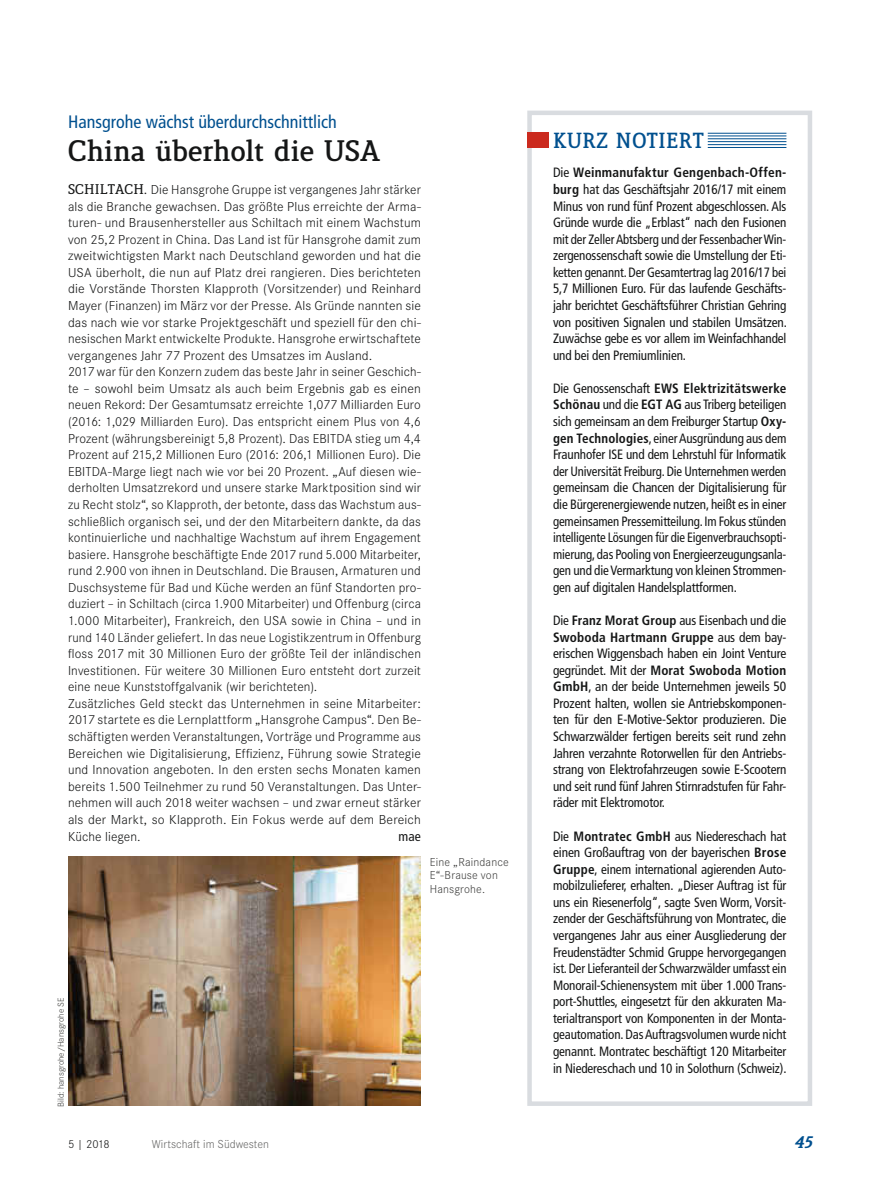
<style>
.page{position:relative;width:893px;height:1191px;background:#fff}
.page>*{position:absolute;margin:0;border:0;box-sizing:border-box;transform-origin:0 0}
.t1{font:800 28.5px "Lenga";color:#151616}
.t2{font:800 21px "Lenga";letter-spacing:.02em;color:#00508f}
.t3{font:condensed 18px "Frutiger";color:#00508f}
.t4{font:italic 900 16.5px "Lenga";color:#00508f}
.t5{font:300 13.5px/16.5px "Corporate S";letter-spacing:.01em;color:#151616}
.t6{font:condensed 13.5px/16.5px "Frutiger";letter-spacing:-.01em;color:#151616;text-align:justify}
.t7{font:300 12px/13.5px "Corporate S";letter-spacing:.015em;color:#40403f}
.t8{font:300 12px "Corporate S";color:#686867}
.t9{font:300 12px "Corporate S";color:#151616}
.t10{font:300 9px "Corporate S";color:#40403f}
.s1{font-family:"Lenga";font-weight:700}
.s2{font-weight:700}
</style>
<div class="page">
<hr style="left:579px;top:133px;width:207px;height:1px;background:#00508f">
<hr style="left:579px;top:136px;width:207px;height:1px;background:#00508f">
<hr style="left:579px;top:138px;width:207px;height:1px;background:#00508f">
<hr style="left:579px;top:141px;width:207px;height:1px;background:#00508f">
<hr style="left:579px;top:144px;width:207px;height:1px;background:#00508f">
<hr style="left:579px;top:147px;width:207px;height:1px;background:#00508f">
<div style="left:553px;top:131px;width:155px;height:18px;background:#fff"></div>
<div style="left:527px;top:111px;width:285px;height:995px;border:4px solid #d9dce0"></div>
<div style="left:527px;top:132px;width:22px;height:16px;background:#cb2a1e"></div>
<img style="left:68px;top:857px;width:353px;height:248px">
<h3 class="t3" style="left:68px;top:111px;width:270px">Hansgrohe wächst überdurchschnittlich</h3>
<h1 class="t1" style="left:68px;top:137px;width:314px">China überholt die USA</h1>
<p class="t5" style="left:68px;top:181px;width:354px"><span class="s1">SCHILTACH.</span> Die Hansgrohe Gruppe ist vergangenes Jahr stärker als die Branche gewachsen. Das größte Plus erreichte der Arma&shy;turen- und Brausenhersteller aus Schiltach mit einem Wachstum von 25,2 Prozent in China. Das Land ist für Hansgrohe damit zum zweitwichtigsten Markt nach Deutschland geworden und hat die USA überholt, die nun auf Platz drei rangieren. Dies berichteten die Vorstände Thorsten Klapproth (Vorsitzender) und Reinhard Mayer (Finanzen) im März vor der Presse. Als Gründe nannten sie das nach wie vor starke Projektgeschäft und speziell für den chi&shy;nesischen Markt entwickelte Produkte. Hansgrohe erwirtschaftete vergangenes Jahr 77 Prozent des Umsatzes im Ausland.<br>2017 war für den Konzern zudem das beste Jahr in seiner Geschich&shy;te – sowohl beim Umsatz als auch beim Ergebnis gab es einen neuen Rekord: Der Gesamtumsatz erreichte 1,077 Milliarden Euro (2016: 1,029 Milliarden Euro). Das entspricht einem Plus von 4,6<br>Prozent (währungsbereinigt 5,8 Prozent). Das EBITDA stieg um 4,4<br>Prozent auf 215,2 Millionen Euro (2016: 206,1 Millionen Euro). Die EBITDA-Marge liegt nach wie vor bei 20 Prozent. „Auf diesen wie&shy;derholten Umsatzrekord und unsere starke Marktposition sind wir zu Recht stolz“, so Klapproth, der betonte, dass das Wachstum aus&shy;schließlich organisch sei, und der den Mitarbeitern dankte, da das kontinuierliche und nachhaltige Wachstum auf ihrem Engagement basiere. Hansgrohe beschäftigte Ende 2017 rund 5.000 Mitarbeiter, rund 2.900 von ihnen in Deutschland. Die Brausen, Armaturen und Duschsysteme für Bad und Küche werden an fünf Standorten pro&shy;duziert – in Schiltach (circa 1.900 Mitarbeiter) und Offenburg (circa 1.000 Mitarbeiter), Frankreich, den USA sowie in China – und in rund 140 Länder geliefert. In das neue Logistikzentrum in Offenburg floss 2017 mit 30 Millionen Euro der größte Teil der inländischen Investitionen. Für weitere 30 Millionen Euro entsteht dort zurzeit eine neue Kunststoffgalvanik (wir berichteten).<br>Zusätzliches Geld steckt das Unternehmen in seine Mitarbeiter:<br>2017 startete es die Lernplattform „Hansgrohe Campus“. Den Be&shy;schäftigten werden Veranstaltungen, Vorträge und Programme aus Bereichen wie Digitalisierung, Effizienz, Führung sowie Strategie und Innovation angeboten. In den ersten sechs Monaten kamen bereits 1.500 Teilnehmer zu rund 50 Veranstaltungen. Das Unter&shy;nehmen will auch 2018 weiter wachsen – und zwar erneut stärker als der Markt, so Klapproth. Ein Fokus werde auf dem Bereich Küche liegen.</p>
<p class="t6" style="left:399px;top:827px;width:24px">mae</p>
<p class="t7" style="left:430px;top:855px;width:81px">Eine „Raindance<br>E“-Brause von<br>Hansgrohe.</p>
<p class="t10" style="left:56px;top:1106px;width:111px;rotate:-90deg">Bild: hansgrohe/Hansgrohe SE</p>
<h2 class="t2" style="left:553px;top:130px;width:152px">KURZ NOTIERT</h2>
<p class="t6" style="left:553px;top:164px;width:235px">Die <span class="s2">Weinmanufaktur Gengenbach-Offen&shy;burg</span> hat das Geschäftsjahr 2016/17 mit einem Minus von rund fünf Prozent abgeschlossen. Als Gründe wurde die „Erblast“ nach den Fusionen mit der Zeller Abtsberg und der Fessenbacher Win&shy;zergenossenschaft sowie die Umstellung der Eti&shy;ketten genannt. Der Gesamtertrag lag 2016/17 bei 5,7 Millionen Euro. Für das laufende Geschäfts&shy;jahr berichtet Geschäftsführer Christian Gehring von positiven Signalen und stabilen Umsätzen.<br>Zuwächse gebe es vor allem im Weinfachhandel und bei den Premiumlinien.</p>
<p class="t6" style="left:553px;top:380px;width:235px">Die Genossenschaft <span class="s2">EWS Elektrizitätswerke Schönau</span> und die <span class="s2">EGT AG</span> aus Triberg beteiligen sich gemeinsam an dem Freiburger Startup <span class="s2">Oxy&shy;gen Technologies</span>, einer Ausgründung aus dem Fraunhofer ISE und dem Lehrstuhl für Informatik der Universität Freiburg. Die Unternehmen werden gemeinsam die Chancen der Digitalisierung für die Bürgerenergiewende nutzen, heißt es in einer gemeinsamen Pressemitteilung. Im Fokus stünden intelligente Lösungen für die Eigenverbrauchsopti&shy;mierung, das Pooling von Energieerzeugungsanla&shy;gen und die Vermarktung von kleinen Strommen&shy;gen auf digitalen Handelsplattformen.</p>
<p class="t6" style="left:553px;top:612px;width:235px">Die <span class="s2">Franz Morat Group</span> aus Eisenbach und die <span class="s2">Swoboda Hartmann Gruppe</span> aus dem bay&shy;erischen Wiggensbach haben ein Joint Venture gegründet. Mit der <span class="s2">Morat Swoboda Motion GmbH</span>, an der beide Unternehmen jeweils 50<br>Prozent halten, wollen sie Antriebskomponen&shy;ten für den E-Motive-Sektor produzieren. Die Schwarzwälder fertigen bereits seit rund zehn Jahren verzahnte Rotorwellen für den Antriebs&shy;strang von Elektrofahrzeugen sowie E-Scootern und seit rund fünf Jahren Stirnradstufen für Fahr&shy;räder mit Elektromotor.</p>
<p class="t6" style="left:553px;top:827px;width:235px">Die <span class="s2">Montratec GmbH</span> aus Niedereschach hat einen Großauftrag von der bayerischen <span class="s2">Brose Gruppe</span>, einem international agierenden Auto&shy;mobilzulieferer, erhalten. „Dieser Auftrag ist für uns ein Riesenerfolg“, sagte Sven Worm, Vorsit&shy;zender der Geschäftsführung von Montratec, die vergangenes Jahr aus einer Ausgliederung der Freudenstädter Schmid Gruppe hervorgegangen ist. Der Lieferanteil der Schwarzwälder umfasst ein Monorail-Schienensystem mit über 1.000 Trans&shy;port-Shuttles, eingesetzt für den akkuraten Ma&shy;terialtransport von Komponenten in der Monta&shy;geautomation. Das Auftragsvolumen wurde nicht genannt. Montratec beschäftigt 120 Mitarbeiter in Niedereschach und 10 in Solothurn (Schweiz).</p>
<p class="t9" style="left:68px;top:1137px;width:43px">5 | 2018</p>
<p class="t8" style="left:152px;top:1137px;width:119px">Wirtschaft im Südwesten</p>
<p class="t4" style="left:794px;top:1134px;width:19px">45</p>
</div>
